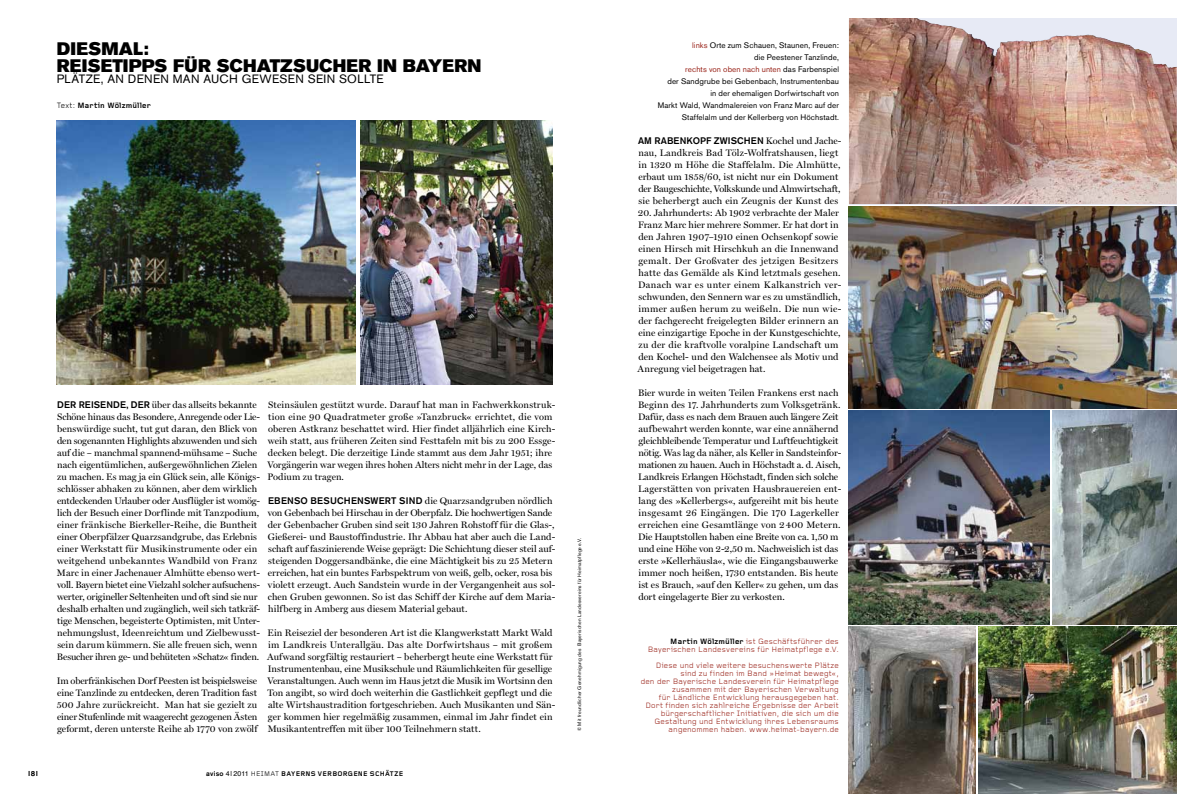
<style>
.page{position:relative;width:1191px;height:808px;background:#fff}
.page>*{position:absolute;margin:0;border:0;box-sizing:border-box;transform-origin:0 0}
.t1{font:18px/16.5px "Akzidenz Grotesk BE Super";letter-spacing:.01em;color:#000}
.t2{font:12px "Akzidenz Grotesk BE";letter-spacing:.03em;color:#000}
.t3{font:9.5px/12px "Miller Display Roman";letter-spacing:.005em;color:#000}
.t4{font:500 9.5px "Akzidenz Grotesk BE";letter-spacing:.01em;color:#000}
.t5{font:8px/8px "Foundry Gridnik";letter-spacing:.015em;color:#9a251b;text-align:right}
.t6{font:8px/12px "Akzidenz Grotesk BE";letter-spacing:.015em;color:#000;text-align:right}
.t7{font:700 8px "Foundry Gridnik";color:#000}
.t8{font:700 7px "Foundry Gridnik";letter-spacing:.02em;color:#000}
.t9{font:7px "Helvetica";color:#000}
.t10{font:5px "Akzidenz Grotesk BE";letter-spacing:.025em;color:#000}
.s1{font-weight:400}
.s2{color:#9a251b}
.s3{font-family:"Miller Display Roman";font-weight:400}
.s4{font-family:"Akzidenz Grotesk BE";font-weight:500}
.s5{font-weight:700;color:#000}
.s6{font-family:"Foundry Gridnik"}
</style>
<div class="page">
<img style="left:849px;top:207px;width:327px;height:201px">
<img style="left:849px;top:411px;width:201px;height:213px">
<img style="left:849px;top:627px;width:126px;height:167px">
<img style="left:978px;top:627px;width:198px;height:167px">
<img style="left:57px;top:120px;width:298px;height:264px">
<img style="left:849px;top:18px;width:327px;height:186px">
<img style="left:360px;top:120px;width:193px;height:264px">
<img style="left:1052px;top:411px;width:124px;height:213px">
<h1 class="t1" style="left:57px;top:41px;width:426px">DIESMAL:<br>REISETIPPS FÜR SCHATZSUCHER IN BAYERN</h1>
<p class="t2" style="left:57px;top:72px;width:328px">Plätze, an denen man auch g ewesen sein sollte</p>
<p class="t7" style="left:57px;top:101px;width:96px"><span class="s1">Text:</span> M ARTIN WÖLZMÜLLER</p>
<p class="t6" style="left:658px;top:39px;width:183px"><span class="s2">links</span> Orte zum Schauen, Staunen, Freuen:<br>die Peestener Tanzlinde,<br><span class="s2">rechts von oben nach unten</span> das Farbenspiel<br>der Sandgrube bei Gebenbach, Instrumentenbau<br>in der ehemaligen Dorfwirtschaft von<br>Markt Wald, Wandmalereien von Franz Marc auf der Staffelalm und der Kellerberg von Höchstadt.</p>
<p class="t4" style="left:638px;top:135px;width:205px">AM RABENKO PF ZWISCHEN <span class="s3">Kochel und Jache-</span></p>
<p class="t3" style="left:638px;top:147px;width:204px">nau, Landkreis Bad Tölz-Wolfratshausen, liegt in 1320 m Höhe die Staffelalm. Die Almhütte, erbaut um 1858/60, ist nicht nur ein Dokument der Baugeschichte, Volkskunde und Almwirtschaft, sie beherbergt auch ein Zeugnis der Kunst des</p>
<p class="t3" style="left:637px;top:207px;width:205px">20. Jahrhunderts: Ab 1902 verbrachte der Maler Franz Marc hier mehrere Sommer. Er hat dort in den Jahren 1907–1910 einen Ochsenkopf sowie einen Hirsch mit Hirschkuh an die Innenwand gemalt. Der Großvater des jetzigen Besitzers hatte das Gemälde als Kind letztmals gesehen.<br>Danach war es unter einem Kalkanstrich ver&shy;schwunden, den Sennern war es zu umständlich, immer außen herum zu weißeln. Die nun wie&shy;der fachgerecht freigelegten Bilder erinnern an eine einzigartige Epoche in der Kunstgeschichte, zu der die kraftvolle voralpine Landschaft um den Kochel- und den Walchensee als Motiv und Anregung viel beigetragen hat.</p>
<p class="t3" style="left:638px;top:387px;width:205px">Bier wurde in weiten Teilen Frankens erst nach Beginn des 17. Jahrhunderts zum Volksgetränk.<br>Dafür, dass es nach dem Brauen auch längere Zeit aufbewahrt werden konnte, war eine annähernd gleichbleibende Temperatur und Luftfeuchtigkeit nötig. Was lag da näher, als Keller in Sandsteinfor&shy;mationen zu hauen. Auch in Höchstadt a. d. Aisch, Landkreis Erlangen Höchstadt, finden sich solche Lagerstätten von privaten Hausbrauereien ent&shy;lang des »Kellerbergs«, aufgereiht mit bis heute insgesamt 26 Eingängen. Die 170 Lagerkeller erreichen eine Gesamtlänge von 2400 Metern.<br>Die Hauptstollen haben eine Breite von ca. 1,50 m und eine Höhe von 2-2,50 m. Nachweislich ist das erste »Kellerhäusla«, wie die Eingangsbauwerke immer noch heißen, 1730 entstanden. Bis heute ist es Brauch, »auf den Keller« zu gehen, um das dort eingelagerte Bier zu verkosten.</p>
<p class="t3" style="left:267px;top:399px;width:289px">Steinsäulen gestützt wurde. Darauf hat man in Fachwerkkonstruk&shy;tion eine 90 Quadratmeter große »Tanzbruck« errichtet, die vom oberen Astkranz beschattet wird. Hier findet alljährlich eine Kirch&shy;weih statt, aus früheren Zeiten sind Festtafeln mit bis zu 200 Essge&shy;decken belegt. Die derzeitige Linde stammt aus dem Jahr 1951; ihre Vorgängerin war wegen ihres hohen Alters nicht mehr in der Lage, das Podium zu tragen.</p>
<p class="t3" style="left:268px;top:495px;width:289px"><span class="s4">EB ENSO BESU CHENSWERT SIND</span> die Quarzsandgruben nördlich von Gebenbach bei Hirschau in der Oberpfalz. Die hochwertigen Sande der Gebenbacher Gruben sind seit 130 Jahren Rohstoff für die Glas-, Gießerei- und Baustoffindustrie. Ihr Abbau hat aber auch die Land&shy;schaft auf faszinierende Weise geprägt: Die Schichtung dieser steil auf&shy;steigenden Doggersandbänke, die eine Mächtigkeit bis zu 25 Metern erreichen, hat ein buntes Farbspektrum von weiß, gelb, ocker, rosa bis violett erzeugt. Auch Sandstein wurde in der Vergangenheit aus sol&shy;chen Gruben gewonnen. So ist das Schiff der Kirche auf dem Maria&shy;hilfberg in Amberg aus diesem Material gebaut.</p>
<p class="t3" style="left:267px;top:627px;width:290px">Ein Reiseziel der besonderen Art ist die Klangwerkstatt Markt Wald im Landkreis Unterallgäu. Das alte Dorfwirtshaus – mit großem Aufwand sorgfältig restauriert – beherbergt heute eine Werkstatt für Instrumentenbau, eine Musikschule und Räumlichkeiten für gesellige Veranstaltungen. Auch wenn im Haus jetzt die Musik im Wortsinn den Ton angibt, so wird doch weiterhin die Gastlichkeit gepflegt und die alte Wirtshaustradition fortgeschrieben. Auch Musikanten und Sän&shy;ger kommen hier regelmäßig zusammen, einmal im Jahr findet ein Musikantentreffen mit über 100 Teilnehmern statt.</p>
<p class="t5" style="left:647px;top:638px;width:193px"><span class="s5">MARTIN WÖLZMÜLLER</span> ist Geschäftsführer des<br>Bayerischen Landesvereins für Heimatpflege e.V.</p>
<p class="t3" style="left:57px;top:399px;width:205px"><span class="s4">DER REISENDE, DER</span> über das allseits bekannte Schöne hinaus das Besondere, Anregende oder Lie&shy;benswürdige sucht, tut gut daran, den Blick von den sogenannten Highlights abzuwenden und sich auf die – manchmal spannend-mühsame – Suche nach eigentümlichen, außergewöhnlichen Zielen zu machen. Es mag ja ein Glück sein, alle Königs&shy;schlösser abhaken zu können, aber dem wirklich entdeckenden Urlauber oder Ausflügler ist womög&shy;lich der Besuch einer Dorflinde mit Tanzpodium, einer fränkische Bierkeller-Reihe, die Buntheit einer Oberpfälzer Quarzsandgrube, das Erlebnis einer Werkstatt für Musikinstrumente oder ein weitgehend unbekanntes Wandbild von Franz Marc in einer Jachenauer Almhütte ebenso wert&shy;voll. Bayern bietet eine Vielzahl solcher aufsuchens&shy;werter, origineller Seltenheiten und oft sind sie nur deshalb erhalten und zugänglich, weil sich tatkräf&shy;tige Menschen, begeisterte Optimisten, mit Unter&shy;nehmungslust, Ideenreichtum und Zielbewusst&shy;sein darum kümmern. Sie alle freuen sich, wenn Besucher ihren ge- und behüteten »Schatz« finden.</p>
<p class="t3" style="left:57px;top:675px;width:202px;text-align:justify">Im oberfränkischen Dorf Peesten ist beispielsweise eine Tanzlinde zu entdecken, deren Tradition fast 500 Jahre zurückreicht. Man hat sie gezielt zu einer Stufenlinde mit waagerecht gezogenen Ästen geformt, deren unterste Reihe ab 1770 von zwölf</p>
<p class="t10" style="left:576px;top:731px;width:195px;rotate:-90deg">© Mit freundlicher Genehmigung des Bayerischen Landesvereins für Heimatpflege e.V.</p>
<p class="t5" style="left:641px;top:662px;width:199px">Diese und viele weitere besuchenswerte Plätze sind zu finden im Band »Heimat bewegt«,<br>den der Bayerische Landesverein für Heimatpflege zusammen mit der Bayerischen Verwaltung<br>für Ländliche Entwicklung herausgegeben hat.<br>Dort finden sich zahlreiche Ergebnisse der Arbeit bürgerschaftlicher Initiativen, die sich um die Gestaltung und Entwicklung ihres Lebensraums angenommen haben. www.heimat-bayern.de</p>
<p class="t9" style="left:28px;top:768px;width:11px">| 8|</p>
<p class="t9" style="left:206px;top:768px;width:56px"><span class="s4">AVISO</span> 4 | 2011 <span class="s6">Heimat</span></p>
<p class="t8" style="left:281px;top:770px;width:124px">BAYERNS VERBORGENE SCHÄTZE</p>
</div>
